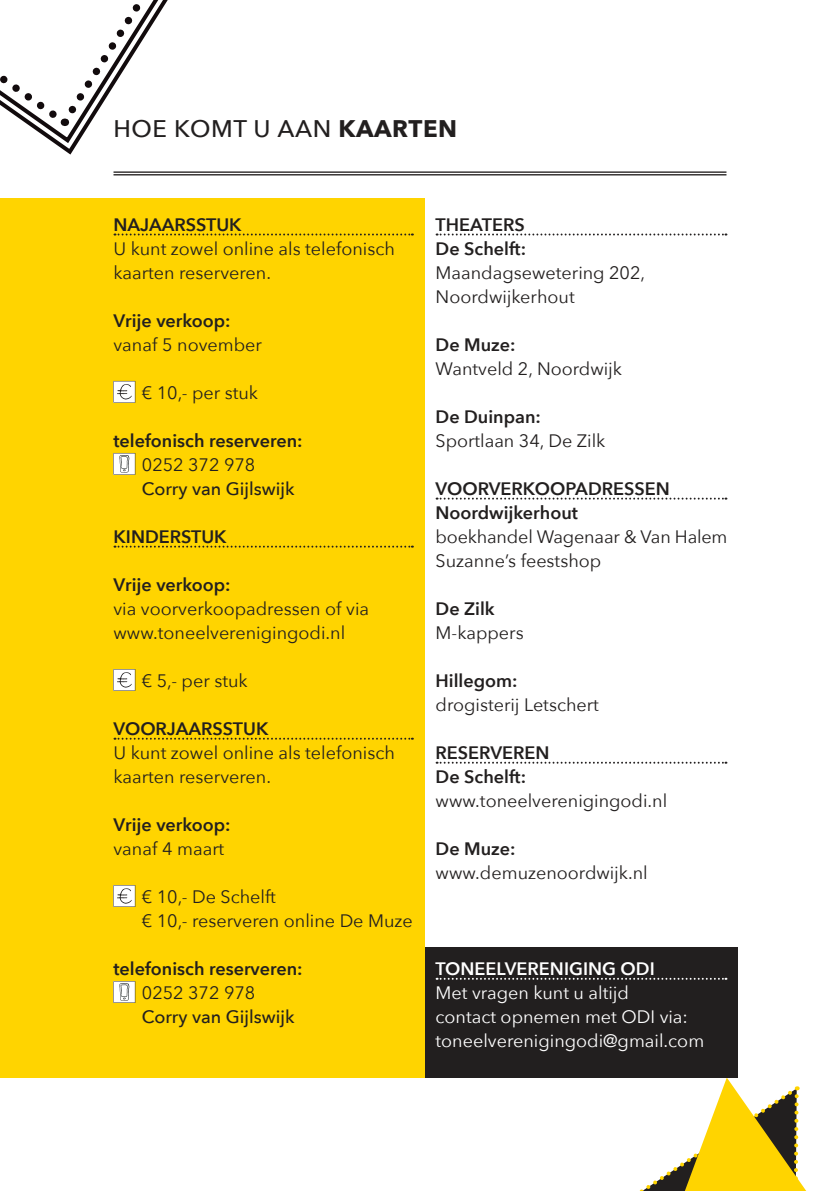
<style>
.page{position:relative;width:840px;height:1191px;background:#fff}
.page>*{position:absolute;margin:0;border:0;box-sizing:border-box;transform-origin:0 0}
.t1{font:500 24px "Avenir Next";letter-spacing:.025em;color:#221f1f}
.t2{font:18px/24px "Avenir Next";color:#221f1f}
.t3{font:600 18px/24px "Avenir Next";color:#221f1f}
.t4{font:18px/24px "Avenir Next";color:#fff}
.t5{font:500 18px "Avenir Next";color:#221f1f}
.t6{font:600 18px "Avenir Next";color:#fff}
.s1{font-weight:700}
</style>
<div class="page">
<svg style="left:585px;top:1077px;width:222px;height:114px"></svg>
<svg style="left:33px;top:120px;width:59px;height:26px"></svg>
<svg style="left:69px;top:0;width:99px;height:120px"></svg>
<svg style="left:0;top:75px;width:69px;height:53px"></svg>
<div style="left:420px;top:947px;width:317px;height:130px;background:#221f1f"></div>
<div style="left:0;top:198px;width:424px;height:879px;background:#ffd400"></div>
<hr style="left:113px;top:171px;width:613px;height:2px;background:#221f1f">
<hr style="left:113px;top:174px;width:613px;height:1px;background:#221f1f">
<svg style="left:114px;top:233px;width:298px;height:2px"></svg>
<svg style="left:114px;top:545px;width:298px;height:2px"></svg>
<svg style="left:113px;top:381px;width:22px;height:22px"></svg>
<svg style="left:113px;top:453px;width:22px;height:22px"></svg>
<svg style="left:114px;top:737px;width:298px;height:2px"></svg>
<svg style="left:113px;top:669px;width:22px;height:22px"></svg>
<svg style="left:113px;top:885px;width:22px;height:22px"></svg>
<svg style="left:113px;top:981px;width:22px;height:22px"></svg>
<svg style="left:436px;top:233px;width:290px;height:2px"></svg>
<svg style="left:436px;top:497px;width:290px;height:2px"></svg>
<svg style="left:436px;top:761px;width:290px;height:2px"></svg>
<svg style="left:436px;top:977px;width:290px;height:2px"></svg>
<h1 class="t1" style="left:113px;top:119px;width:345px">HOE KOMT U AAN <span class="s1">KAARTEN</span></h1>
<p class="t3" style="left:113px;top:214px;width:130px">NAJAARSSTUK</p>
<p class="t2" style="left:113px;top:238px;width:283px">U kunt zowel online als telefonisch kaarten reserveren.</p>
<p class="t3" style="left:113px;top:308px;width:119px">Vrije verkoop:</p>
<p class="t2" style="left:113px;top:332px;width:150px">vanaf 5 november</p>
<p class="t2" style="left:142px;top:382px;width:118px">€ 10,- per stuk</p>
<p class="t3" style="left:113px;top:430px;width:190px">telefonisch reserveren:</p>
<p class="t2" style="left:142px;top:454px;width:115px">0252 372 978</p>
<p class="t5" style="left:142px;top:473px;width:154px">Corry van Gijlswijk</p>
<p class="t3" style="left:113px;top:526px;width:115px">KINDERSTUK</p>
<p class="t3" style="left:113px;top:572px;width:119px">Vrije verkoop:</p>
<p class="t2" style="left:113px;top:598px;width:257px">via voorverkoopadressen of via www.toneelverenigingodi.nl</p>
<p class="t2" style="left:142px;top:670px;width:107px">€ 5,- per stuk</p>
<p class="t3" style="left:113px;top:718px;width:156px">VOORJAARSSTUK</p>
<p class="t2" style="left:113px;top:742px;width:283px">U kunt zowel online als telefonisch kaarten reserveren.</p>
<p class="t3" style="left:113px;top:812px;width:119px">Vrije verkoop:</p>
<p class="t2" style="left:113px;top:838px;width:112px">vanaf 4 maart</p>
<p class="t2" style="left:142px;top:886px;width:272px">€ 10,- De Schelft<br>€ 10,- reserveren online De Muze</p>
<p class="t3" style="left:113px;top:958px;width:190px">telefonisch reserveren:</p>
<p class="t2" style="left:142px;top:982px;width:115px">0252 372 978</p>
<p class="t5" style="left:142px;top:1001px;width:154px">Corry van Gijlswijk</p>
<p class="t3" style="left:435px;top:214px;width:92px">THEATERS<br>De Schelft:</p>
<p class="t2" style="left:435px;top:260px;width:211px">Maandagsewetering 202,<br>Noordwijkerhout</p>
<p class="t3" style="left:435px;top:334px;width:82px">De Muze:</p>
<p class="t2" style="left:435px;top:356px;width:188px">Wantveld 2, Noordwijk</p>
<p class="t3" style="left:435px;top:406px;width:107px">De Duinpan:</p>
<p class="t2" style="left:435px;top:430px;width:171px">Sportlaan 34, De Zilk</p>
<p class="t3" style="left:435px;top:478px;width:235px">VOORVERKOOPADRESSEN<br>Noordwijkerhout</p>
<p class="t2" style="left:435px;top:524px;width:293px">boekhandel Wagenaar &amp; Van Halem<br>Suzanne’s feestshop</p>
<p class="t3" style="left:435px;top:598px;width:61px">De Zilk</p>
<p class="t2" style="left:435px;top:620px;width:90px">M-kappers</p>
<p class="t3" style="left:435px;top:670px;width:83px">Hillegom:</p>
<p class="t2" style="left:435px;top:692px;width:165px">drogisterij Letschert</p>
<p class="t3" style="left:435px;top:742px;width:115px">RESERVEREN<br>De Schelft:</p>
<p class="t2" style="left:435px;top:790px;width:233px">www.toneelverenigingodi.nl</p>
<p class="t3" style="left:435px;top:838px;width:82px">De Muze:</p>
<p class="t2" style="left:435px;top:860px;width:214px">www.demuzenoordwijk.nl</p>
<p class="t6" style="left:435px;top:961px;width:220px">TONEELVERENIGING ODI</p>
<p class="t4" style="left:435px;top:980px;width:270px">Met vragen kunt u altijd<br>contact opnemen met ODI via: toneelverenigingodi@gmail.com</p>
</div>
